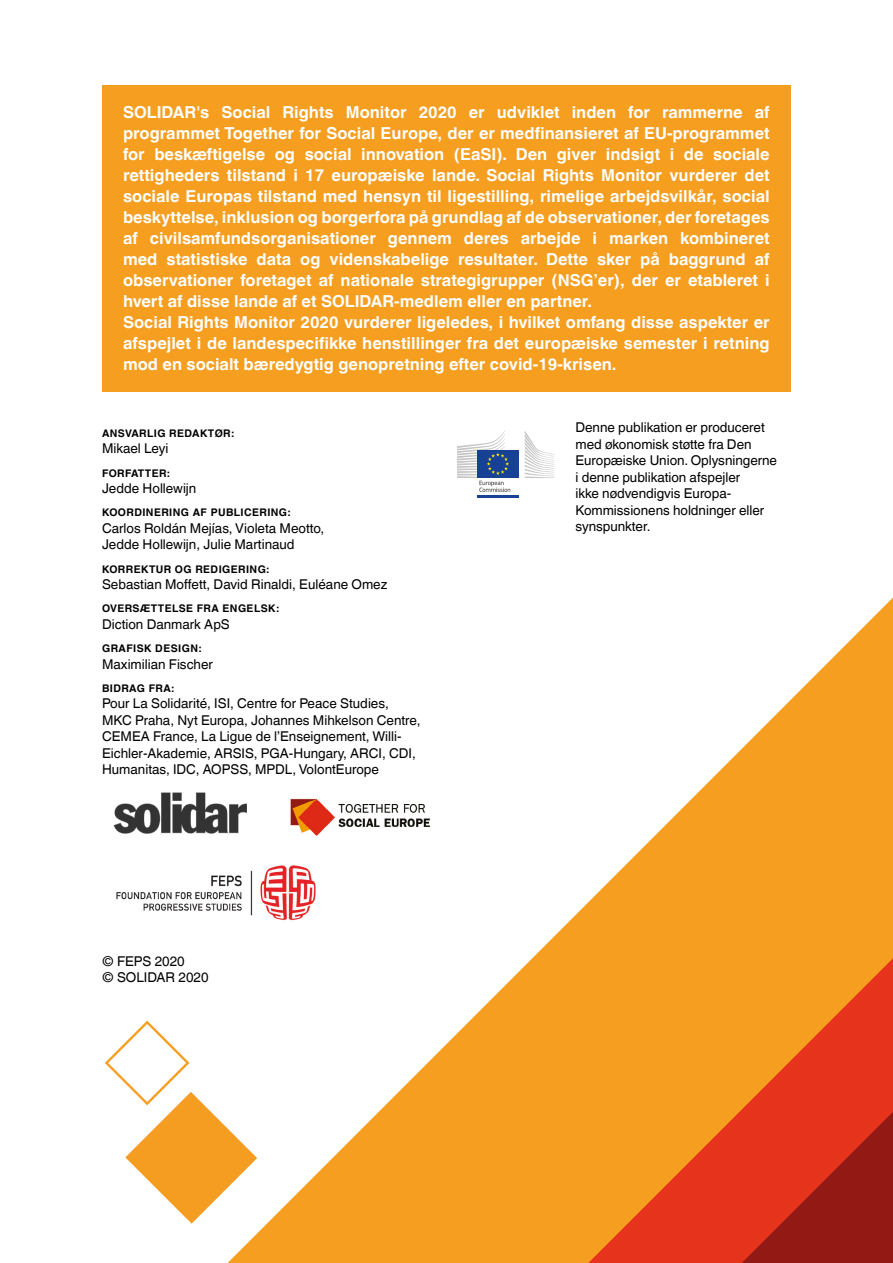
<style>
.page{position:relative;width:893px;height:1263px;background:#fff}
.page>*{position:absolute;margin:0;border:0;box-sizing:border-box;transform-origin:0 0}
.t1{font:700 16.5px/21px "Helvetica World";color:#fff}
.t2{font:13.5px/16.5px "Helvetica World";color:#000}
.t3{font:700 10.5px "Helvetica World";letter-spacing:.04em;color:#000}
</style>
<div class="page">
<svg style="left:105px;top:1020px;width:123px;height:204px"></svg>
<svg style="left:228px;top:597px;width:665px;height:666px"></svg>
<svg style="left:588px;top:958px;width:305px;height:305px;background:#ef781d"></svg>
<svg style="left:742px;top:1112px;width:151px;height:151px;background:#bc2517"></svg>
<img style="left:113px;top:792px;width:134px;height:42px">
<img style="left:284px;top:786px;width:161px;height:58px">
<img style="left:116px;top:863px;width:201px;height:69px">
<div style="left:102px;top:85px;width:689px;height:243px;background:#f59e1f"></div>
<div style="left:102px;top:295px;width:689px;height:96px;background:#f59e1f"></div>
<div style="left:477px;top:450px;width:42px;height:28px;background:#164194"></div>
<hr style="left:477px;top:495px;width:42px;height:3px;background:#164194">
<svg style="left:525px;top:431px;width:29px;height:47px"></svg>
<svg style="left:457px;top:431px;width:53px;height:61px"></svg>
<p class="t1" style="left:123px;top:102px;width:648px">SOLIDAR's Social Rights Monitor 2020 er udviklet inden for rammerne af programmet Together for Social Europe, der er medfinansieret af EU-programmet for beskæftigelse og social innovation (EaSI). Den giver indsigt i de sociale rettigheders tilstand i 17 europæiske lande. Social Rights Monitor vurderer det sociale Europas tilstand med hensyn til ligestilling, rimelige arbejdsvilkår, social beskyttelse, inklusion og borgerfora på grundlag af de observationer, der foretages af civilsamfundsorganisationer gennem deres arbejde i marken kombineret med statistiske data og videnskabelige resultater. Dette sker på baggrund af observationer foretaget af nationale strategigrupper (NSG’er), der er etableret i hvert af disse lande af et SOLIDAR-medlem eller en partner.<br>Social Rights Monitor 2020 vurderer ligeledes, i hvilket omfang disse aspekter er afspejlet i de landespecifikke henstillinger fra det europæiske semester i retning mod en socialt bæredygtig genopretning efter covid-19-krisen.</p>
<p class="t3" style="left:102px;top:427px;width:134px">ANSVARLIG REDAKTØR:</p>
<p class="t2" style="left:102px;top:440px;width:68px">Mikael Leyi</p>
<p class="t3" style="left:102px;top:467px;width:69px">FORFATTER:</p>
<p class="t2" style="left:102px;top:480px;width:96px">Jedde Hollewijn</p>
<p class="t3" style="left:102px;top:507px;width:190px">KOORDINERING AF PUBLICERING:</p>
<p class="t2" style="left:102px;top:520px;width:224px">Carlos Roldán Mejías, Violeta Meotto,<br>Jedde Hollewijn, Julie Martinaud</p>
<p class="t3" style="left:102px;top:563px;width:169px">KORREKTUR OG REDIGERING:</p>
<p class="t2" style="left:102px;top:576px;width:287px">Sebastian Moffett, David Rinaldi, Euléane Omez</p>
<p class="t3" style="left:102px;top:603px;width:178px">OVERSÆTTELSE FRA ENGELSK:</p>
<p class="t2" style="left:102px;top:616px;width:129px">Diction Danmark ApS</p>
<p class="t3" style="left:102px;top:642px;width:101px">GRAFISK DESIGN:</p>
<p class="t2" style="left:102px;top:656px;width:112px">Maximilian Fischer</p>
<p class="t3" style="left:102px;top:682px;width:74px">BIDRAG FRA:</p>
<p class="t2" style="left:102px;top:695px;width:320px">Pour La Solidarité, ISI, Centre for Peace Studies, MKC Praha, Nyt Europa, Johannes Mihkelson Centre, CEMEA France, La Ligue de l’Enseignement, Willi-Eichler-Akademie, ARSIS, PGA-Hungary, ARCI, CDI, Humanitas, IDC, AOPSS, MPDL, VolontEurope</p>
<p class="t2" style="left:102px;top:953px;width:108px">© FEPS 2020<br>© SOLIDAR 2020</p>
<p class="t2" style="left:575px;top:419px;width:203px">Denne publikation er produceret med økonomisk støtte fra Den<br>Europæiske Union. Oplysningerne i denne publikation afspejler<br>ikke nødvendigvis Europa-<br>Kommissionens holdninger eller synspunkter.</p>
</div>
